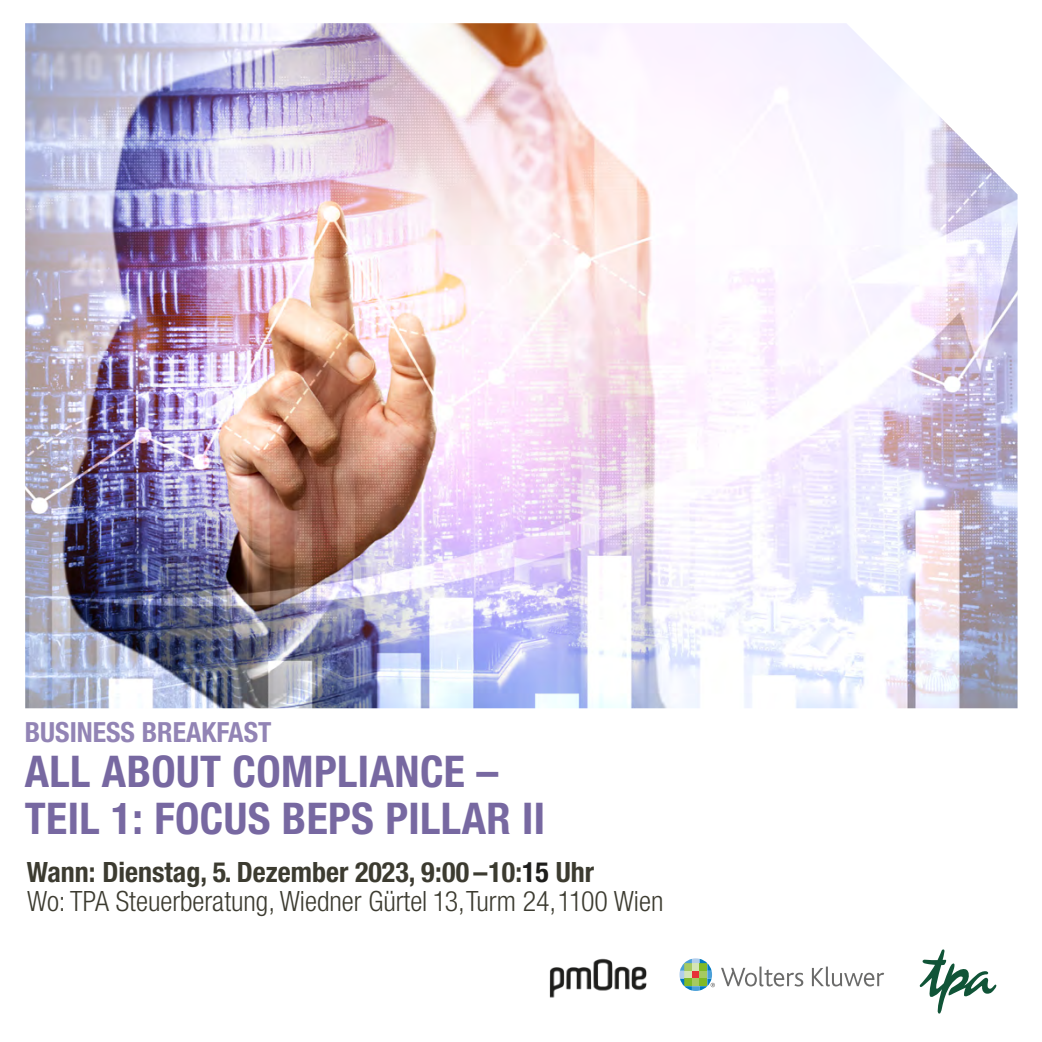
<style>
.page{position:relative;width:1042px;height:1042px;background:#fff}
.page>*{position:absolute;margin:0;border:0;box-sizing:border-box;transform-origin:0 0}
.t1{font:700 condensed 43.75px "Helvetica Neue LT Std";letter-spacing:.01em;color:#7768a1}
.t2{font:300 condensed 28px "Helvetica Neue LT Pro";color:#3c3b30}
.t3{font:700 condensed 28px "Helvetica Neue LT Pro";color:#3c3b30}
.t4{font:700 condensed 27.82px "Helvetica Neue LT Std";color:#9284b5}
.s1{color:#1d1d1b}
</style>
<div class="page">
<img style="left:25px;top:23px;width:992px;height:685px">
<svg style="left:919px;top:949px;width:77px;height:65px"></svg>
<svg style="left:721px;top:966px;width:82px;height:20px"></svg>
<svg style="left:812px;top:966px;width:72px;height:20px"></svg>
<svg style="left:679px;top:958px;width:36px;height:33px"></svg>
<img style="left:549px;top:958px;width:98px;height:40px">
<p class="t4" style="left:25px;top:715px;width:248px">BUSINESS BREAKFAST</p>
<p class="t1" style="left:25px;top:745px;width:475px">ALL ABOUT COMPLIANCE –</p>
<p class="t1" style="left:25px;top:792px;width:522px">TEIL 1: FOCUS BEPS PILLAR II</p>
<p class="t3" style="left:27px;top:855px;width:569px">Wann: Dienstag, 5. Dezember 2023, 9:00 –10:<span class="s1">15</span> Uhr</p>
<p class="t2" style="left:27px;top:885px;width:638px">Wo: TPA Steuerberatung, Wiedner Gürtel 13,Turm 24,1100 Wien</p>
</div>
